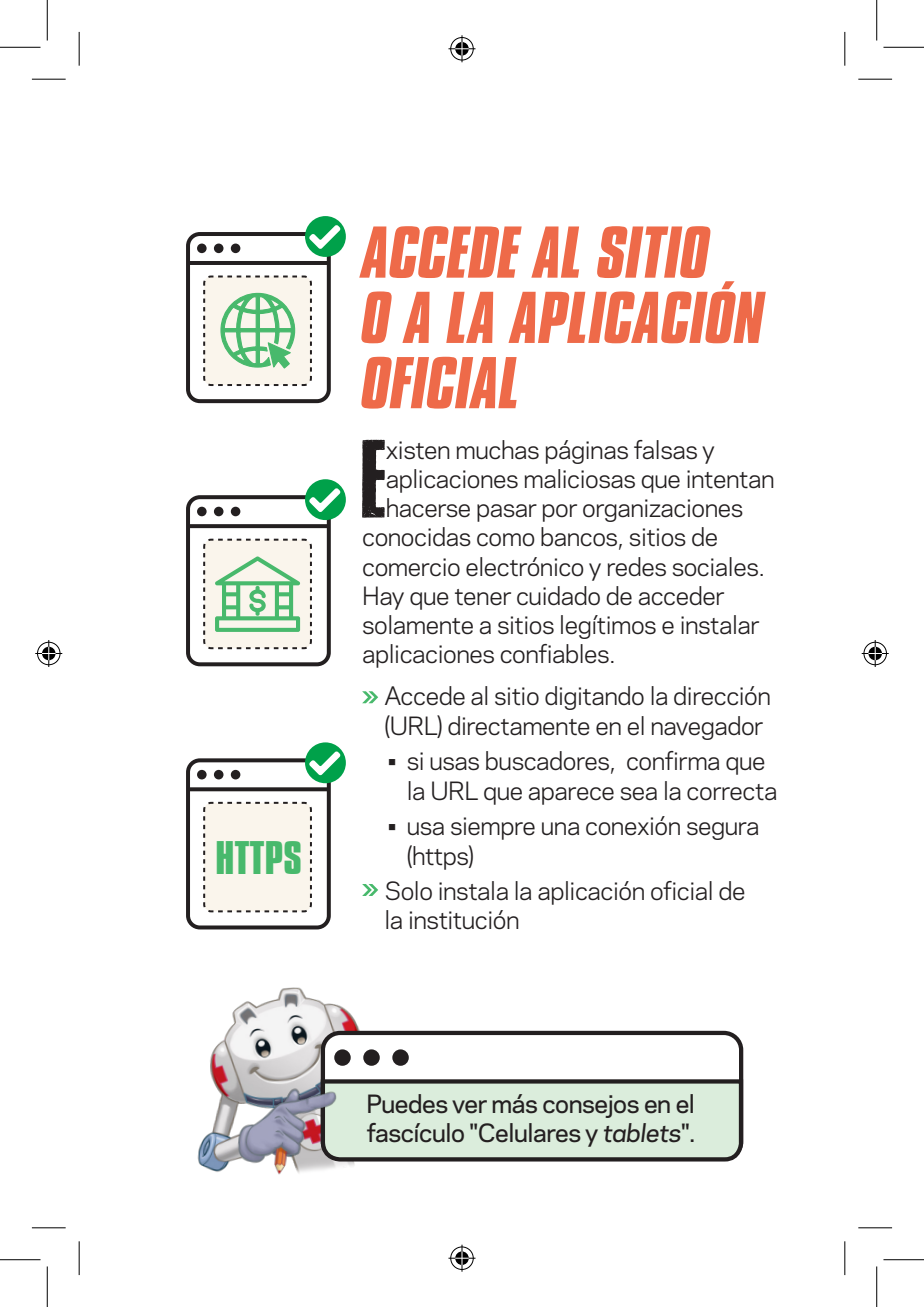
<style>
.page{position:relative;width:924px;height:1307px;background:#fff}
.page>*{position:absolute;margin:0;border:0;box-sizing:border-box;transform-origin:0 0}
.t1{font:92.92px "Cross Town";color:#231f20}
.t2{font:italic 700 63px/65.2px "Compacta BT";color:#ee6a49}
.t3{font:700 40.5px "Compacta BT";color:#48b96c}
.t4{font:23.62px/29.2px "Galaxie Polaris";letter-spacing:-.02em;color:#231f20}
.t5{font:500 23.62px/29.2px "Galaxie Polaris";letter-spacing:-.02em;color:#231f20}
.s1{font-style:italic}
</style>
<div class="page">
<div style="left:321px;top:1030px;width:422px;height:130px;border:4px solid #231f20;border-radius:17px"></div>
<svg style="left:475px;top:1077px;width:269px;height:85px;background:#c7d6c7"></svg>
<img style="left:197px;top:987px;width:278px;height:188px">
<svg style="left:362px;top:691px;width:16px;height:12px"></svg>
<svg style="left:362px;top:884px;width:16px;height:12px"></svg>
<div style="left:186px;top:758px;width:145px;height:171px;border:4px solid #231f20;border-radius:12px"></div>
<svg style="left:188px;top:787px;width:140px;height:4px"></svg>
<svg style="left:197px;top:769px;width:10px;height:10px"></svg>
<div style="left:214px;top:769px;width:9px;height:10px;background:#231f20;border-radius:50%"></div>
<div style="left:231px;top:769px;width:9px;height:10px;background:#231f20;border-radius:50%"></div>
<svg style="left:203px;top:801px;width:109px;height:112px;background:#f2eee5"></svg>
<svg style="left:305px;top:742px;width:41px;height:41px"></svg>
<div style="left:186px;top:495px;width:145px;height:171px;border:4px solid #231f20;border-radius:12px"></div>
<svg style="left:188px;top:524px;width:140px;height:4px"></svg>
<div style="left:197px;top:506px;width:10px;height:10px;background:#231f20;border-radius:50%"></div>
<div style="left:214px;top:506px;width:9px;height:10px;background:#231f20;border-radius:50%"></div>
<div style="left:231px;top:506px;width:9px;height:10px;background:#231f20;border-radius:50%"></div>
<svg style="left:305px;top:479px;width:41px;height:41px"></svg>
<svg style="left:203px;top:538px;width:109px;height:112px;background:#d0e2cc"></svg>
<div style="left:186px;top:232px;width:145px;height:171px;border:4px solid #231f20;border-radius:12px"></div>
<hr style="left:188px;top:261px;width:140px;height:4px;background:#231f20">
<div style="left:197px;top:243px;width:10px;height:10px;background:#231f20;border-radius:50%"></div>
<div style="left:214px;top:243px;width:9px;height:10px;background:#231f20;border-radius:50%"></div>
<div style="left:231px;top:243px;width:9px;height:10px;background:#231f20;border-radius:50%"></div>
<svg style="left:305px;top:216px;width:41px;height:41px"></svg>
<svg style="left:203px;top:275px;width:109px;height:111px;background:#cde1ca"></svg>
<hr style="left:32px;top:79px;width:34px;height:1px;background:#000">
<hr style="left:858px;top:79px;width:34px;height:1px;background:#000">
<hr style="left:32px;top:1227px;width:34px;height:1px;background:#000">
<hr style="left:858px;top:1227px;width:34px;height:1px;background:#000">
<hr style="left:79px;top:32px;width:1px;height:34px;background:#000">
<hr style="left:79px;top:1241px;width:1px;height:33px;background:#000">
<hr style="left:844px;top:32px;width:1px;height:34px;background:#000">
<hr style="left:844px;top:1241px;width:1px;height:33px;background:#000">
<hr style="left:0;top:47px;width:40px;height:1px;background:#000">
<hr style="left:883px;top:47px;width:41px;height:1px;background:#000">
<hr style="left:0;top:1259px;width:40px;height:1px;background:#000">
<hr style="left:883px;top:1259px;width:41px;height:1px;background:#000">
<hr style="left:47px;top:0;width:1px;height:41px;background:#000">
<hr style="left:47px;top:1266px;width:1px;height:40px;background:#000">
<hr style="left:876px;top:0;width:1px;height:41px;background:#000">
<hr style="left:876px;top:1266px;width:1px;height:40px;background:#000">
<svg style="left:448px;top:35px;width:27px;height:27px"></svg>
<svg style="left:448px;top:1244px;width:27px;height:27px"></svg>
<svg style="left:35px;top:640px;width:27px;height:27px"></svg>
<svg style="left:861px;top:640px;width:27px;height:27px"></svg>
<p class="t3" style="left:215px;top:833px;width:88px">HTTPS</p>
<p class="t2" style="left:362px;top:221px;width:404px">ACCEDE AL SITIO<br>O A LA APLICACIÓN<br>OFICIAL</p>
<p class="t1" style="left:362px;top:438px;width:27px">E</p>
<p class="t4" style="left:386px;top:433px;width:331px">xisten muchas páginas falsas y</p>
<p class="t4" style="left:386px;top:463px;width:390px">aplicaciones maliciosas que intentan</p>
<p class="t4" style="left:386px;top:492px;width:359px">hacerse pasar por organizaciones</p>
<p class="t4" style="left:362px;top:521px;width:358px">conocidas como bancos, sitios de</p>
<p class="t4" style="left:362px;top:550px;width:404px">comercio electrónico y redes sociales.</p>
<p class="t4" style="left:362px;top:580px;width:364px">Hay que tener cuidado de acceder</p>
<p class="t4" style="left:362px;top:609px;width:399px">solamente a sitios legítimos e instalar</p>
<p class="t4" style="left:362px;top:638px;width:255px">aplicaciones confiables.</p>
<p class="t4" style="left:384px;top:680px;width:388px">Accede al sitio digitando la dirección (URL) directamente en el navegador</p>
<p class="t4" style="left:407px;top:745px;width:372px;text-indent:-19px">• si usas buscadores, confirma que la URL que aparece sea la correcta</p>
<p class="t4" style="left:407px;top:810px;width:354px;text-indent:-19px">• usa siempre una conexión segura (https)</p>
<p class="t4" style="left:384px;top:875px;width:362px">Solo instala la aplicación oficial de la institución</p>
<p class="t5" style="left:366px;top:1087px;width:330px">Puedes ver más consejos en el fascículo "Celulares y <span class="s1">tablets</span>".</p>
</div>
